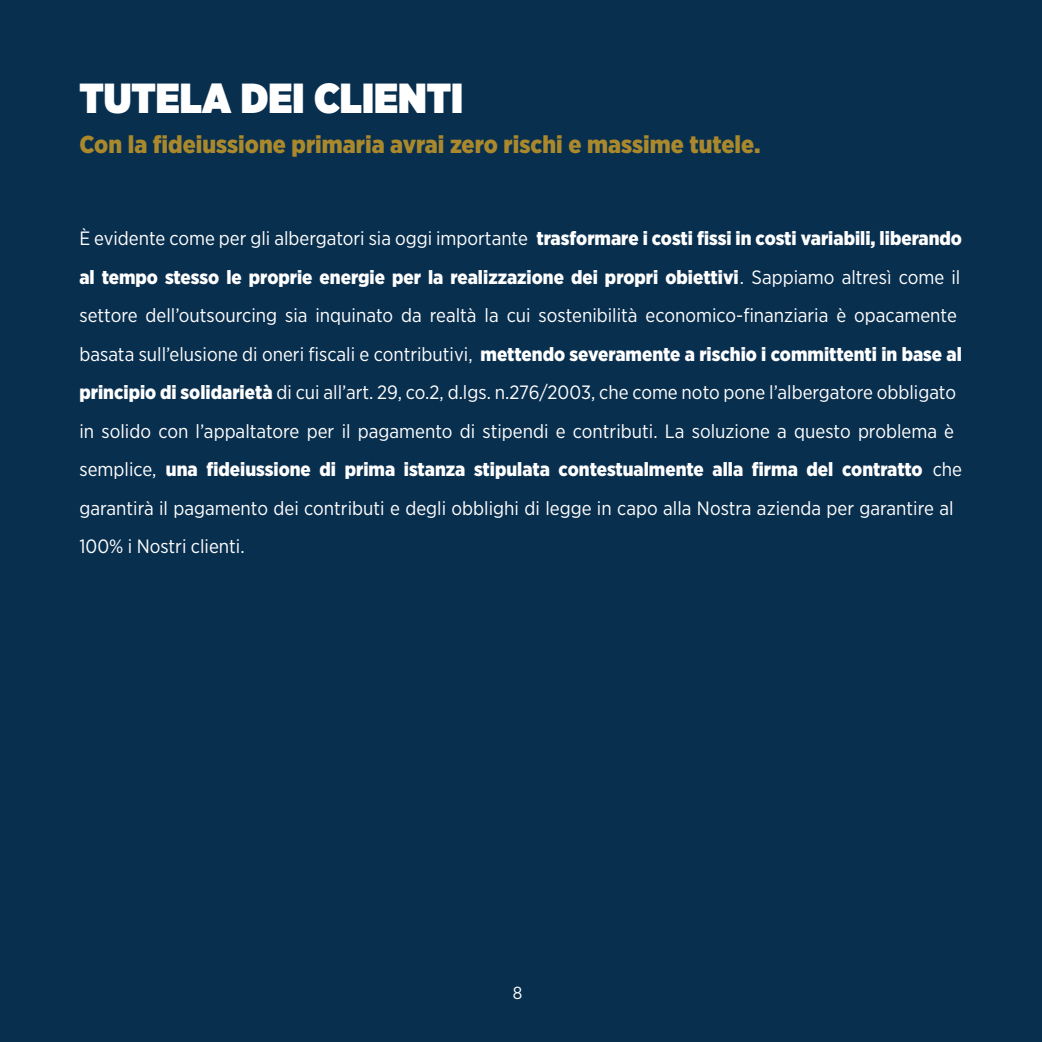
<style>
.page{position:relative;width:1042px;height:1042px;background:#092f4f}
.page>*{position:absolute;margin:0;border:0;box-sizing:border-box;transform-origin:0 0}
.t1{font:900 42px "Gotham Narrow";color:#fff}
.t2{font:900 24.5px "Gotham Narrow";color:#aa892c}
.t3{font:19.25px/38.5px "Gotham Narrow";color:#fff}
.t4{font:17.5px "Gotham Narrow";color:#fff}
.s1{font-weight:900}
</style>
<div class="page">
<h1 class="t1" style="left:79px;top:70px;width:385px">TUTELA DEI CLIENTI</h1>
<p class="t2" style="left:79px;top:128px;width:683px">Con la fideiussione primaria avrai zero rischi e massime tutele.</p>
<p class="t3" style="left:79px;top:219px;width:884px">È evidente come per gli albergatori sia oggi importante <span class="s1">trasformare i costi fissi in costi variabili, liberando al tempo stesso le proprie energie per la realizzazione dei propri obiettivi</span>. Sappiamo altresì come il settore dell’outsourcing sia inquinato da realtà la cui sostenibilità economico-finanziaria è opacamente basata sull’elusione di oneri fiscali e contributivi, <span class="s1">mettendo severamente a rischio i committenti in base al principio di solidarietà</span> di cui all’art. 29, co.2, d.lgs. n.276/2003, che come noto pone l’albergatore obbligato in solido con l’appaltatore per il pagamento di stipendi e contributi. La soluzione a questo problema è semplice, <span class="s1">una fideiussione di prima istanza stipulata contestualmente alla firma del contratto</span> che garantirà il pagamento dei contributi e degli obblighi di legge in capo alla Nostra azienda per garantire al 100% i Nostri clienti.</p>
<p class="t4" style="left:513px;top:982px;width:11px">8</p>
</div>
